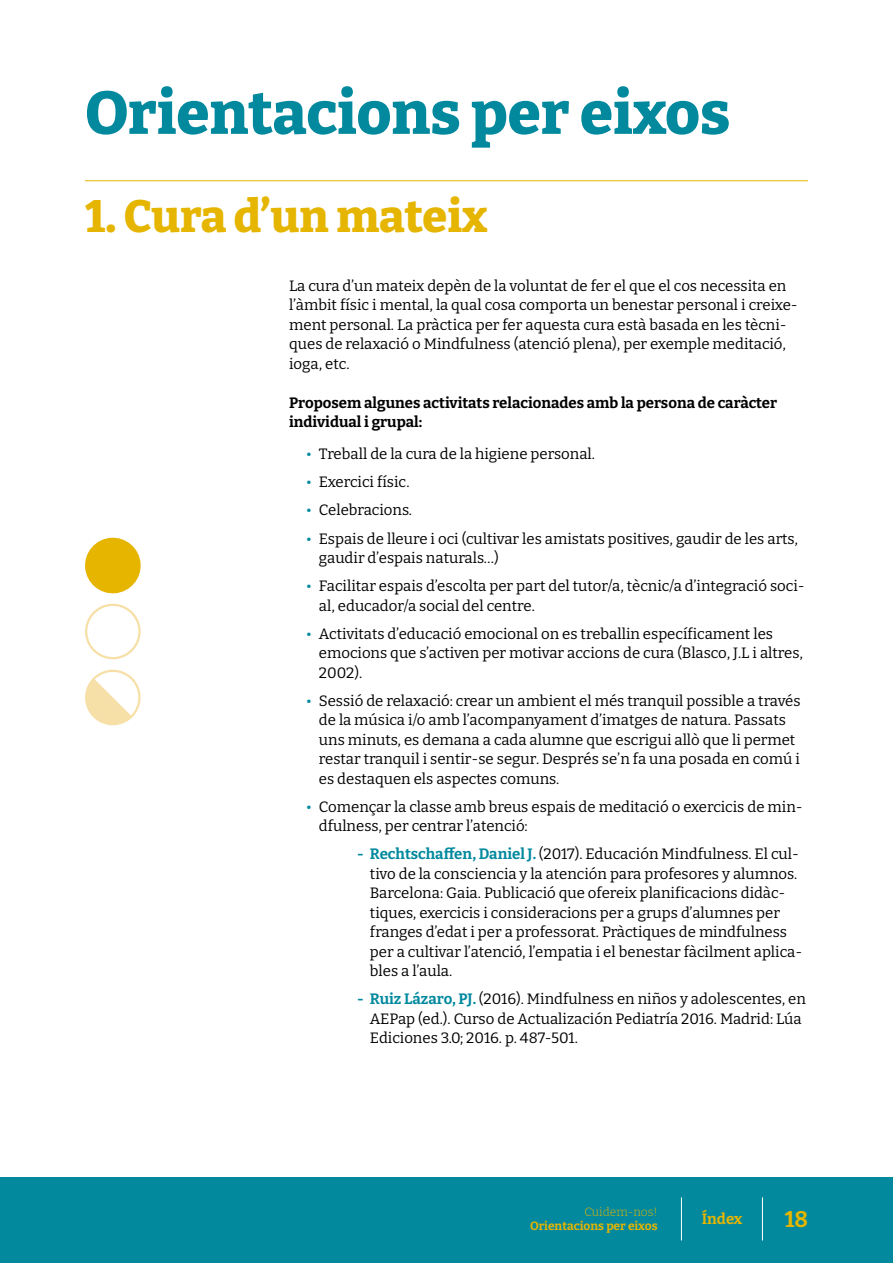
<style>
.page{position:relative;width:893px;height:1263px;background:#fff}
.page>*{position:absolute;margin:0;border:0;box-sizing:border-box;transform-origin:0 0}
.t1{font:800 60px "Bitter";color:#02899e}
.t2{font:800 45px "Bitter";color:#e5b500}
.t3{font:700 22.5px "Bitter";color:#e5b500}
.t4{font:15px/19.5px "Bitter";color:#000}
.t5{font:700 15px/19.5px "Bitter";color:#000}
.t6{font:700 15px "Bitter";color:#e5b500}
.t7{font:700 12px "Bitter";color:#e5b500}
.t8{font:300 12px "Bitter";color:#e5b500}
.s1{color:#02899e}
.s2{font-weight:700;color:#02899e}
</style>
<div class="page">
<hr style="left:85px;top:180px;width:723px;height:1px;background:#e5b500">
<svg style="left:85px;top:537px;width:56px;height:57px"></svg>
<svg style="left:85px;top:603px;width:56px;height:57px"></svg>
<svg style="left:85px;top:669px;width:56px;height:56px"></svg>
<div style="left:0;top:1178px;width:893px;height:85px;background:#02899e"></div>
<hr style="left:681px;top:1197px;width:1px;height:43px;background:#fff">
<hr style="left:762px;top:1197px;width:1px;height:43px;background:#fff">
<h1 class="t1" style="left:85px;top:75px;width:647px">Orientacions per eixos</h1>
<h2 class="t2" style="left:85px;top:188px;width:404px">1. Cura d’un mateix</h2>
<p class="t4" style="left:289px;top:275px;width:510px">La cura d’un mateix depèn de la voluntat de fer el que el cos necessita en l’àmbit físic i mental, la qual cosa comporta un benestar personal i creixe&shy;ment personal. La pràctica per fer aquesta cura està basada en les tècni&shy;ques de relaxació o Mindfulness (atenció plena), per exemple meditació, ioga, etc.</p>
<p class="t5" style="left:289px;top:392px;width:490px">Proposem algunes activitats relacionades amb la persona de caràcter individual i grupal:</p>
<p class="t4" style="left:306px;top:444px;width:290px"><span class="s1">•</span> Treball de la cura de la higiene personal.</p>
<p class="t4" style="left:306px;top:472px;width:105px"><span class="s1">•</span> Exercici físic.</p>
<p class="t4" style="left:306px;top:500px;width:107px"><span class="s1">•</span> Celebracions.</p>
<p class="t4" style="left:319px;top:528px;width:480px;text-indent:-13px"><span class="s1">•</span> Espais de lleure i oci (cultivar les amistats positives, gaudir de les arts, gaudir d’espais naturals…)</p>
<p class="t4" style="left:319px;top:576px;width:487px;text-indent:-13px"><span class="s1">•</span> Facilitar espais d’escolta per part del tutor/a, tècnic/a d’integració soci&shy;al, educador/a social del centre.</p>
<p class="t4" style="left:319px;top:623px;width:485px;text-indent:-13px"><span class="s1">•</span> Activitats d’educació emocional on es treballin específicament les emocions que s’activen per motivar accions de cura (Blasco, J.L i altres,<br>2002).</p>
<p class="t4" style="left:319px;top:690px;width:483px;text-indent:-13px"><span class="s1">•</span> Sessió de relaxació: crear un ambient el més tranquil possible a través de la música i/o amb l’acompanyament d’imatges de natura. Passats uns minuts, es demana a cada alumne que escrigui allò que li permet restar tranquil i sentir-se segur. Després se’n fa una posada en comú i es destaquen els aspectes comuns.</p>
<p class="t4" style="left:319px;top:796px;width:485px;text-indent:-13px"><span class="s1">•</span> Començar la classe amb breus espais de meditació o exercicis de min&shy;dfulness, per centrar l’atenció:</p>
<p class="t4" style="left:370px;top:844px;width:434px;text-indent:-13px"><span class="s2">- Rechtschaffen, Daniel J.</span> (2017). Educación Mindfulness. El cul&shy;tivo de la consciencia y la atención para profesores y alumnos.<br>Barcelona: Gaia. Publicació que ofereix planificacions didàc&shy;tiques, exercicis i consideracions per a grups d’alumnes per franges d’edat i per a professorat. Pràctiques de mindfulness per a cultivar l’atenció, l’empatia i el benestar fàcilment aplica&shy;bles a l’aula.</p>
<p class="t4" style="left:370px;top:989px;width:437px;text-indent:-13px"><span class="s2">- Ruiz Lázaro, PJ.</span> (2016). Mindfulness en niños y adolescentes, en<br>AEPap (ed.). Curso de Actualización Pediatría 2016. Madrid: Lúa<br>Ediciones 3.0; 2016. p. 487-501.</p>
<p class="t8" style="left:584px;top:1204px;width:75px">Cuidem-nos!</p>
<p class="t7" style="left:530px;top:1218px;width:129px">Orientacions per eixos</p>
<h3 class="t3" style="left:785px;top:1205px;width:25px">18</h3>
<p class="t6" style="left:702px;top:1209px;width:42px">Índex</p>
</div>
